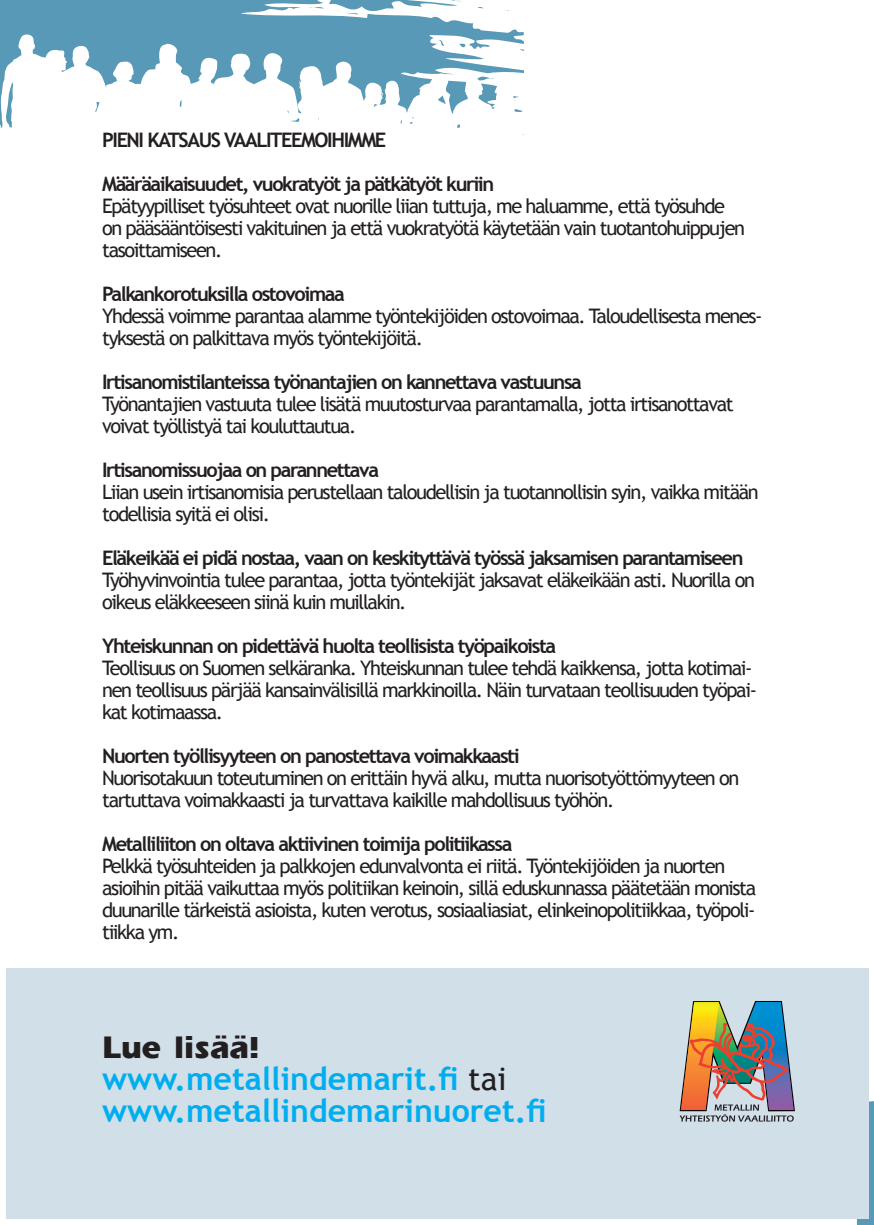
<style>
.page{position:relative;width:874px;height:1225px;background:#fff}
.page>*{position:absolute;margin:0;border:0;box-sizing:border-box;transform-origin:0 0}
.t1{font:700 32px/32px "Trebuchet MS";color:#00aeef}
.t2{font:800 32px "Ergoe";color:#231f20}
.t3{font:20px/22px "Trebuchet MS";letter-spacing:-.07em;color:#231f20}
.t4{font:700 20px "Trebuchet MS";letter-spacing:-.07em;color:#231f20}
.s1{font-weight:400;color:#231f20}
</style>
<div class="page">
<svg style="left:0;top:0;width:525px;height:135px"></svg>
<div style="left:6px;top:968px;width:861px;height:251px;background:#d1dfe9"></div>
<svg style="left:679px;top:1001px;width:194px;height:224px"></svg>
<p class="t4" style="left:102px;top:127px;width:285px">PIENI KATSAUS VAALITEEMOIHIMME</p>
<p class="t4" style="left:102px;top:171px;width:393px">Määräaikaisuudet, vuokratyöt ja pätkätyöt kuriin</p>
<p class="t3" style="left:102px;top:195px;width:644px">Epätyypilliset työsuhteet ovat nuorille liian tuttuja, me haluamme, että työsuhde on pääsääntöisesti vakituinen ja että vuokratyötä käytetään vain tuotantohuippujen tasoittamiseen.</p>
<p class="t4" style="left:102px;top:281px;width:244px">Palkankorotuksilla ostovoimaa</p>
<p class="t3" style="left:102px;top:305px;width:661px">Yhdessä voimme parantaa alamme työntekijöiden ostovoimaa. Taloudellisesta menes&shy;tyksestä on palkittava myös työntekijöitä.</p>
<p class="t4" style="left:102px;top:369px;width:481px">Irtisanomistilanteissa työnantajien on kannettava vastuunsa</p>
<p class="t3" style="left:102px;top:393px;width:632px">Työnantajien vastuuta tulee lisätä muutosturvaa parantamalla, jotta irtisanottavat voivat työllistyä tai kouluttautua.</p>
<p class="t4" style="left:102px;top:457px;width:278px">Irtisanomissuojaa on parannettava</p>
<p class="t3" style="left:102px;top:481px;width:658px">Liian usein irtisanomisia perustellaan taloudellisin ja tuotannollisin syin, vaikka mitään todellisia syitä ei olisi.</p>
<p class="t4" style="left:102px;top:545px;width:642px">Eläkeikää ei pidä nostaa, vaan on keskityttävä työssä jaksamisen parantamiseen</p>
<p class="t3" style="left:102px;top:569px;width:654px">Työhyvinvointia tulee parantaa, jotta työntekijät jaksavat eläkeikään asti. Nuorilla on oikeus eläkkeeseen siinä kuin muillakin.</p>
<p class="t4" style="left:102px;top:633px;width:455px">Yhteiskunnan on pidettävä huolta teollisista työpaikoista</p>
<p class="t3" style="left:102px;top:657px;width:656px">Teollisuus on Suomen selkäranka. Yhteiskunnan tulee tehdä kaikkensa, jotta kotimai&shy;nen teollisuus pärjää kansainvälisillä markkinoilla. Näin turvataan teollisuuden työpai&shy;kat kotimaassa.</p>
<p class="t4" style="left:102px;top:743px;width:419px">Nuorten työllisyyteen on panostettava voimakkaasti</p>
<p class="t3" style="left:102px;top:767px;width:638px">Nuorisotakuun toteutuminen on erittäin hyvä alku, mutta nuorisotyöttömyyteen on tartuttava voimakkaasti ja turvattava kaikille mahdollisuus työhön.</p>
<p class="t4" style="left:102px;top:831px;width:411px">Metalliliiton on oltava aktiivinen toimija politiikassa</p>
<p class="t3" style="left:102px;top:855px;width:655px">Pelkkä työsuhteiden ja palkkojen edunvalvonta ei riitä. Työntekijöiden ja nuorten asioihin pitää vaikuttaa myös politiikan keinoin, sillä eduskunnassa päätetään monista duunarille tärkeistä asioista, kuten verotus, sosiaaliasiat, elinkeinopolitiikkaa, työpoli&shy;tiikka ym.</p>
<h1 class="t2" style="left:102px;top:1030px;width:159px">Lue lisää!</h1>
<h1 class="t1" style="left:102px;top:1062px;width:445px">www.metallindemarit.fi <span class="s1">tai </span>www.metallindemarinuoret.fi</h1>
</div>
